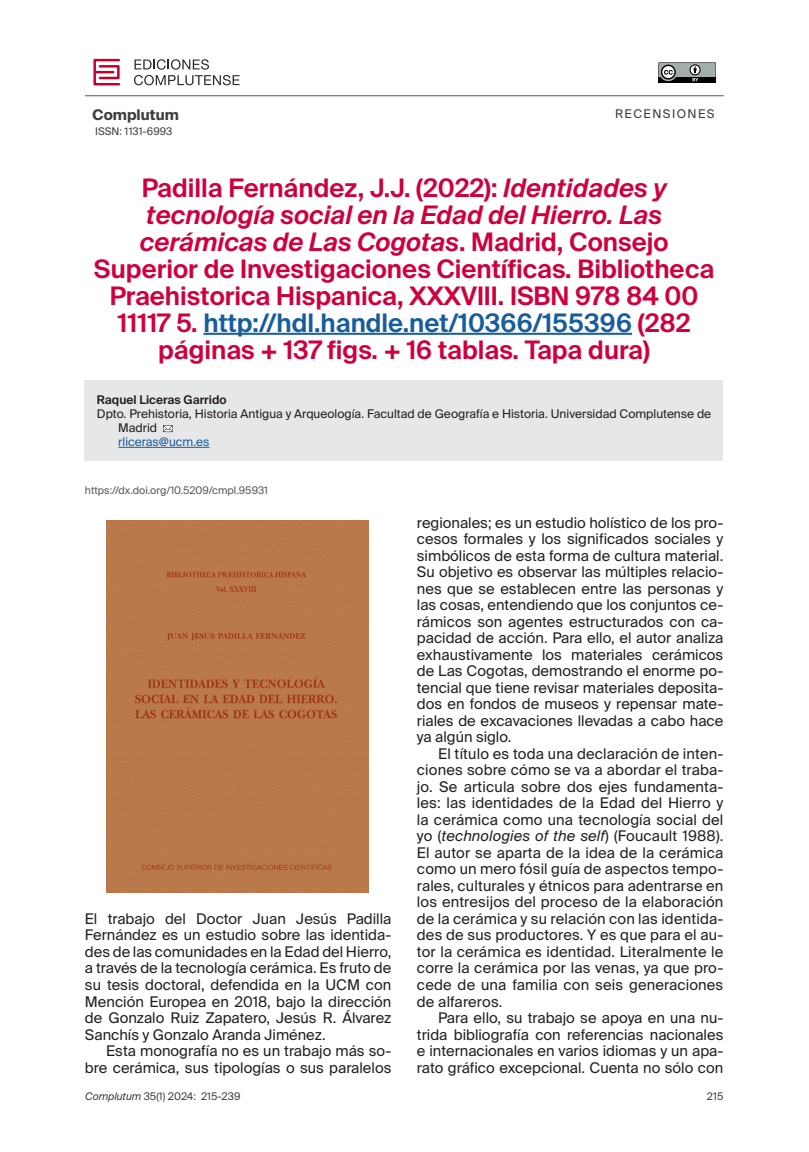
<style>
.page{position:relative;width:809px;height:1152px;background:#fff}
.page>*{position:absolute;margin:0;border:0;box-sizing:border-box;transform-origin:0 0}
._000-Título_original_ES{font:600 25.5px/27px "Suisse Intl";color:#cf003d;text-align:center}
._000-TXT_GENERAL{font:14.7px/16.5px "Suisse Intl";color:#231f20;text-align:justify}
._000-PRIMER_PARRAFO{font:14.7px/16.5px "Suisse Intl";color:#231f20;text-align:justify}
.t1{font:700 14.7px "Suisse Intl";color:#3e3e3f}
._000-CARGO{font:12px/14.2px "Suisse Intl";color:#231f20}
._000-Autor{font:600 12px "Suisse Intl";color:#231f20}
.t2{font:12px "Suisse Intl";letter-spacing:.12em;color:#3e3e3f}
.t3{font:10.5px "Suisse Intl";color:#3e3e3f}
._000-LINEA_DOI{font:10.5px "Suisse Intl";color:#57585a}
.s1{font-style:italic}
.s2{color:#175d9e}
</style>
<div class="page">
<hr style="left:85px;top:95px;width:638px;height:1px;background:#57585a">
<svg style="left:658px;top:62px;width:56px;height:20px"></svg>
<svg style="left:93px;top:59px;width:27px;height:26px"></svg>
<svg style="left:134px;top:59px;width:105px;height:26px"></svg>
<div style="left:84px;top:380px;width:638px;height:80px;background:#e6e7e9"></div>
<hr style="left:118px;top:447px;width:91px;height:1px;background:#175d9e">
<svg style="left:163px;top:425px;width:10px;height:7px"></svg>
<div style="left:107px;top:520px;width:261px;height:372px;background:#ba794b"></div>
<hr style="left:203px;top:333px;width:428px;height:2px;background:#175d9e">
<p class="t1" style="left:93px;top:106px;width:88px">Complutum</p>
<p class="t2" style="left:614px;top:107px;width:101px">RECENSIONES</p>
<p class="t3" style="left:95px;top:125px;width:79px">ISSN: 1131-6993</p>
<p class="_000-Título_original_ES" style="left:94px;top:175px;width:621px">Padilla Fernández, J.J. (2022): <span class="s1">Identidades y tecnología social en la Edad del Hierro. Las cerámicas de Las Cogotas</span>. Madrid, Consejo Superior de Investigaciones Científicas. Bibliotheca Praehistorica Hispanica, XXXVIII. ISBN 978 84 00<br>11117 5. <span class="s2">http://hdl.handle.net/10366/155396</span> (282 páginas + 137 figs. + 16 tablas. Tapa dura)</p>
<p class="_000-Autor" style="left:97px;top:392px;width:131px">Raquel Liceras Garrido</p>
<p class="_000-CARGO" style="left:118px;top:406px;width:594px;text-indent:-21px">Dpto. Prehistoria, Historia Antigua y Arqueología. Facultad de Geografía e Historia. Universidad Complutense de<br>Madrid<br><span class="s2">rliceras@ucm.es</span></p>
<p class="_000-LINEA_DOI" style="left:85px;top:484px;width:185px">https://dx.doi.org/10.5209/cmpl.95931</p>
<p class="_000-PRIMER_PARRAFO" style="left:85px;top:910px;width:308px">El trabajo del Doctor Juan Jesús Padilla Fernández es un estudio sobre las identida&shy;des de las comunidades en la Edad del Hierro, a través de la tecnología cerámica. Es fruto de su tesis doctoral, defendida en la UCM con Mención Europea en 2018, bajo la dirección de Gonzalo Ruiz Zapatero, Jesús R. Álvarez Sanchís y Gonzalo Aranda Jiménez.</p>
<p class="_000-TXT_GENERAL" style="left:85px;top:1042px;width:308px;text-align:right">Esta monografía no es un trabajo más so&shy;bre cerámica, sus tipologías o sus paralelos</p>
<p class="_000-TXT_GENERAL" style="left:417px;top:514px;width:308px">regionales; es un estudio holístico de los pro&shy;cesos formales y los significados sociales y simbólicos de esta forma de cultura material.<br>Su objetivo es observar las múltiples relacio&shy;nes que se establecen entre las personas y las cosas, entendiendo que los conjuntos ce&shy;rámicos son agentes estructurados con ca&shy;pacidad de acción. Para ello, el autor analiza exhaustivamente los materiales cerámicos de Las Cogotas, demostrando el enorme po&shy;tencial que tiene revisar materiales deposita&shy;dos en fondos de museos y repensar mate&shy;riales de excavaciones llevadas a cabo hace ya algún siglo.</p>
<p class="_000-TXT_GENERAL" style="left:417px;top:745px;width:308px;text-indent:21px">El título es toda una declaración de inten&shy;ciones sobre cómo se va a abordar el traba&shy;jo. Se articula sobre dos ejes fundamenta&shy;les: las identidades de la Edad del Hierro y la cerámica como una tecnología social del yo (<span class="s1">technologies of the self</span>) (Foucault 1988).<br>El autor se aparta de la idea de la cerámica como un mero fósil guía de aspectos tempo&shy;rales, culturales y étnicos para adentrarse en los entresijos del proceso de la elaboración de la cerámica y su relación con las identida&shy;des de sus productores. Y es que para el au&shy;tor la cerámica es identidad. Literalmente le corre la cerámica por las venas, ya que pro&shy;cede de una familia con seis generaciones de alfareros.</p>
<p class="_000-TXT_GENERAL" style="left:417px;top:1009px;width:308px;text-indent:21px">Para ello, su trabajo se apoya en una nu&shy;trida bibliografía con referencias nacionales e internacionales en varios idiomas y un apa&shy;rato gráfico excepcional. Cuenta no sólo con</p>
<p class="t3" style="left:85px;top:1090px;width:156px"><span class="s1">Complutum</span> 35(1) 2024: 215-239</p>
<p class="t3" style="left:706px;top:1090px;width:18px">215</p>
</div>
